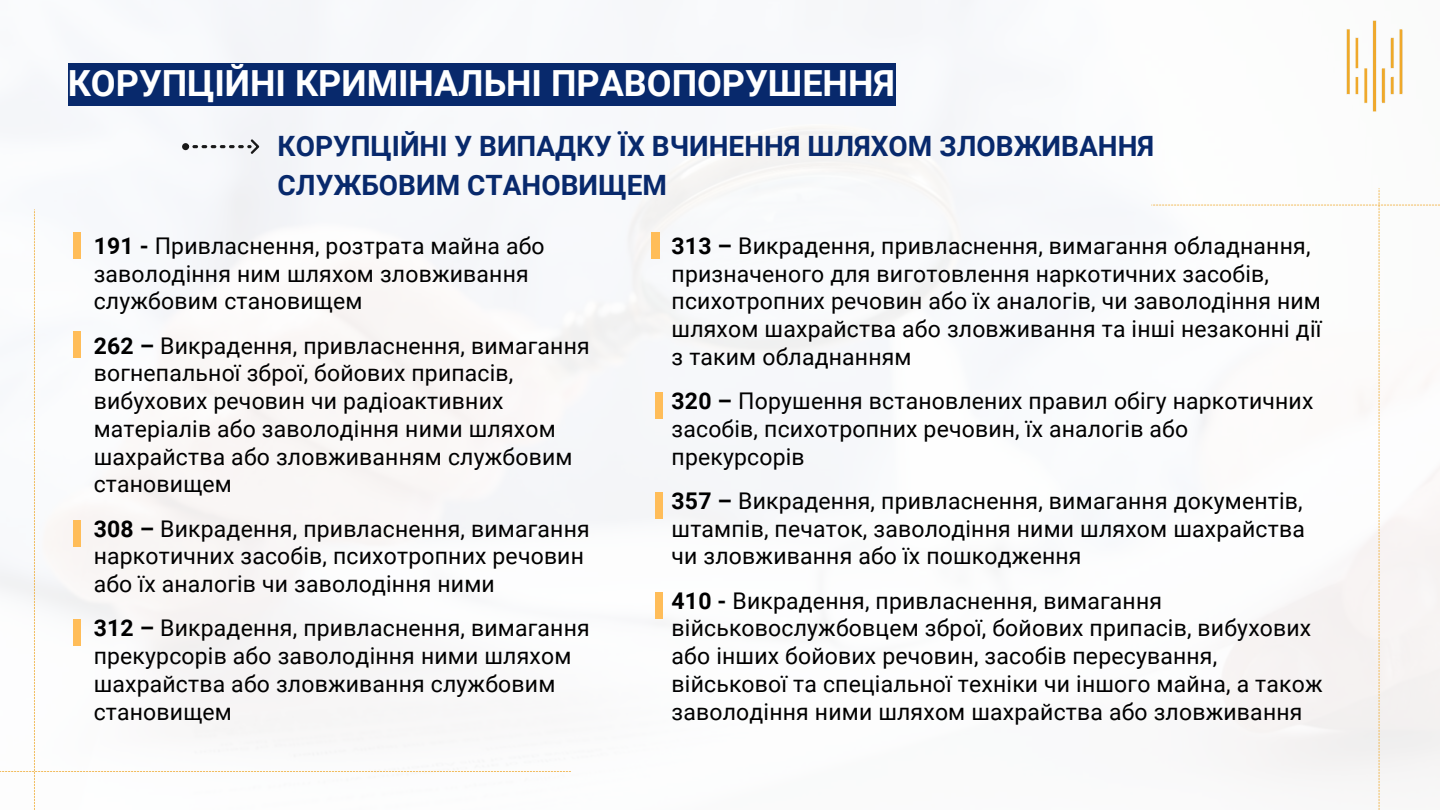
<style>
.page{position:relative;width:1440px;height:810px;background:#fff}
.page>*{position:absolute;margin:0;border:0;box-sizing:border-box;transform-origin:0 0}
.t1{font:700 36px "Roboto";color:#fff}
.t2{font:700 28px/39px "Roboto";color:#08296c}
.t3{font:23px/27.8px "Roboto";letter-spacing:.01em;color:#000}
.s1{font-weight:700}
</style>
<div class="page">
<img style="left:0;top:0;width:1001px;height:630px">
<img style="left:1346px;top:20px;width:57px;height:92px">
<div style="left:68px;top:63px;width:828px;height:42px;background:#08296c"></div>
<svg style="left:182px;top:139px;width:77px;height:16px"></svg>
<svg style="left:1151px;top:188px;width:289px;height:622px"></svg>
<svg style="left:0;top:209px;width:571px;height:601px"></svg>
<div style="left:73px;top:232px;width:8px;height:27px;background:#ffbd59"></div>
<div style="left:73px;top:331px;width:8px;height:27px;background:#ffbd59"></div>
<div style="left:73px;top:520px;width:8px;height:26px;background:#ffbd59"></div>
<div style="left:652px;top:232px;width:7px;height:27px;background:#ffbd59"></div>
<div style="left:655px;top:392px;width:8px;height:26px;background:#ffbd59"></div>
<div style="left:73px;top:619px;width:8px;height:26px;background:#ffbd59"></div>
<div style="left:655px;top:493px;width:8px;height:26px;background:#ffbd59"></div>
<div style="left:655px;top:593px;width:8px;height:26px;background:#ffbd59"></div>
<h1 class="t1" style="left:68px;top:63px;width:829px">КОРУПЦІЙНІ КРИМІНАЛЬНІ ПРАВОПОРУШЕННЯ</h1>
<p class="t2" style="left:278px;top:127px;width:878px">КОРУПЦІЙНІ У ВИПАДКУ ЇХ ВЧИНЕННЯ ШЛЯХОМ ЗЛОВЖИВАННЯ<br>СЛУЖБОВИМ СТАНОВИЩЕМ</p>
<p class="t3" style="left:94px;top:232px;width:453px"><span class="s1">191 -</span> Привласнення, розтрата майна або заволодіння ним шляхом зловживання службовим становищем</p>
<p class="t3" style="left:94px;top:332px;width:498px"><span class="s1">262 –</span> Викрадення, привласнення, вимагання вогнепальної зброї, бойових припасів, вибухових речовин чи радіоактивних матеріалів або заволодіння ними шляхом шахрайства або зловживанням службовим становищем</p>
<p class="t3" style="left:94px;top:515px;width:498px"><span class="s1">308 –</span> Викрадення, привласнення, вимагання наркотичних засобів, психотропних речовин або їх аналогів чи заволодіння ними</p>
<p class="t3" style="left:94px;top:615px;width:498px"><span class="s1">312 –</span> Викрадення, привласнення, вимагання прекурсорів або заволодіння ними шляхом шахрайства або зловживання службовим становищем</p>
<p class="t3" style="left:672px;top:232px;width:651px"><span class="s1">313 –</span> Викрадення, привласнення, вимагання обладнання, призначеного для виготовлення наркотичних засобів, психотропних речовин або їх аналогів, чи заволодіння ним шляхом шахрайства або зловживання та інші незаконні дії з таким обладнанням</p>
<p class="t3" style="left:672px;top:387px;width:643px"><span class="s1">320 –</span> Порушення встановлених правил обігу наркотичних засобів, психотропних речовин, їх аналогів або прекурсорів</p>
<p class="t3" style="left:672px;top:487px;width:635px;text-align:justify"><span class="s1">357 –</span> Викрадення, привласнення, вимагання документів, штампів, печаток, заволодіння ними шляхом шахрайства чи зловживання або їх пошкодження</p>
<p class="t3" style="left:672px;top:587px;width:653px"><span class="s1">410 -</span> Викрадення, привласнення, вимагання військовослужбовцем зброї, бойових припасів, вибухових або інших бойових речовин, засобів пересування, військової та спеціальної техніки чи іншого майна, а також заволодіння ними шляхом шахрайства або зловживання</p>
</div>
